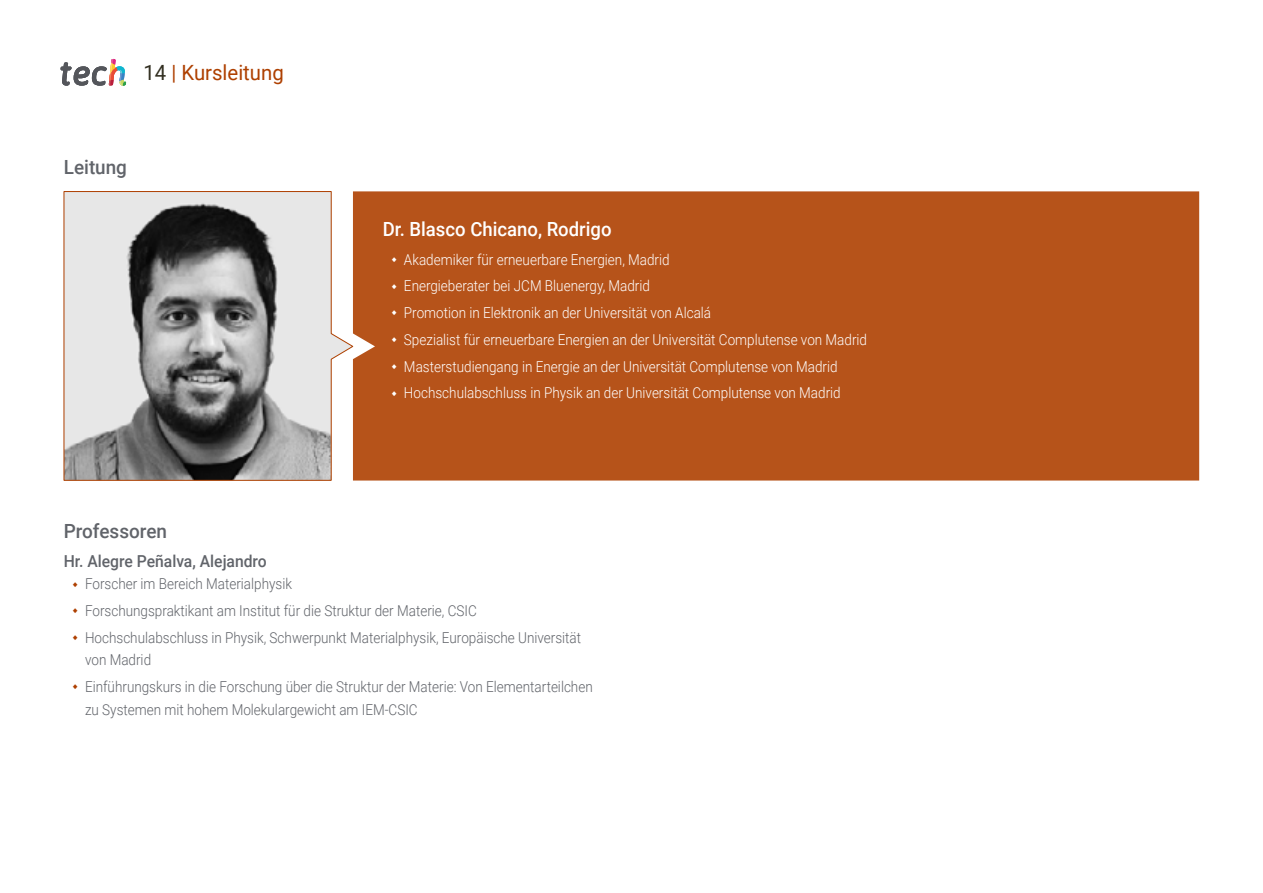
<style>
.page{position:relative;width:1263px;height:893px;background:#fff}
.page>*{position:absolute;margin:0;border:0;box-sizing:border-box;transform-origin:0 0}
.t1{font:21px "Roboto";color:#ae4000}
.t2{font:500 19.5px "Roboto";color:#fff;scale:.95 1}
.t3{font:500 19.5px "Roboto";color:#61646a}
.t4{font:500 16.5px "Roboto";color:#61646a;scale:.95 1}
.t5{font:300 15px/26.7px "Roboto";color:#fff;scale:.9 1}
.t6{font:300 15px/26.7px "Roboto";color:#61646a;scale:.9 1}
.s1{color:#312e20}
</style>
<div class="page">
<div style="left:353px;top:191px;width:846px;height:290px;background:#b6531a"></div>
<svg style="left:64px;top:191px;width:289px;height:290px;background:#abaaa9"></svg>
<svg style="left:61px;top:59px;width:65px;height:27px"></svg>
<svg style="left:392px;top:257px;width:5px;height:5px"></svg>
<svg style="left:392px;top:284px;width:5px;height:5px"></svg>
<svg style="left:392px;top:310px;width:5px;height:5px"></svg>
<svg style="left:392px;top:337px;width:5px;height:5px"></svg>
<svg style="left:392px;top:364px;width:5px;height:5px"></svg>
<svg style="left:392px;top:391px;width:5px;height:5px"></svg>
<h1 class="t1" style="left:144px;top:57px;width:142px"><span class="s1">14</span> | Kursleitung</h1>
<h2 class="t3" style="left:64px;top:154px;width:65px">Leitung</h2>
<h2 class="t2" style="left:383px;top:215px;width:242px">Dr. Blasco Chicano, Rodrigo</h2>
<p class="t5" style="left:404px;top:245px;width:516px">Akademiker für erneuerbare Energien, Madrid<br>Energieberater bei JCM Bluenergy, Madrid<br>Promotion in Elektronik an der Universität von Alcalá<br>Spezialist für erneuerbare Energien an der Universität Complutense von Madrid Masterstudiengang in Energie an der Universität Complutense von Madrid Hochschulabschluss in Physik an der Universität Complutense von Madrid</p>
<h2 class="t3" style="left:64px;top:517px;width:105px">Professoren</h2>
<p class="t4" style="left:64px;top:550px;width:215px">Hr. Alegre Peñalva, Alejandro</p>
<p class="t6" style="left:85px;top:570px;width:553px">Forscher im Bereich Materialphysik<br>Forschungspraktikant am Institut für die Struktur der Materie, CSIC<br>Hochschulabschluss in Physik, Schwerpunkt Materialphysik, Europäische Universität</p>
<p class="t6" style="left:85px;top:646px;width:566px">von Madrid<br>Einführungskurs in die Forschung über die Struktur der Materie: Von Elementarteilchen</p>
<p class="t6" style="left:85px;top:695px;width:371px">zu Systemen mit hohem Molekulargewicht am IEM-CSIC</p>
</div>
